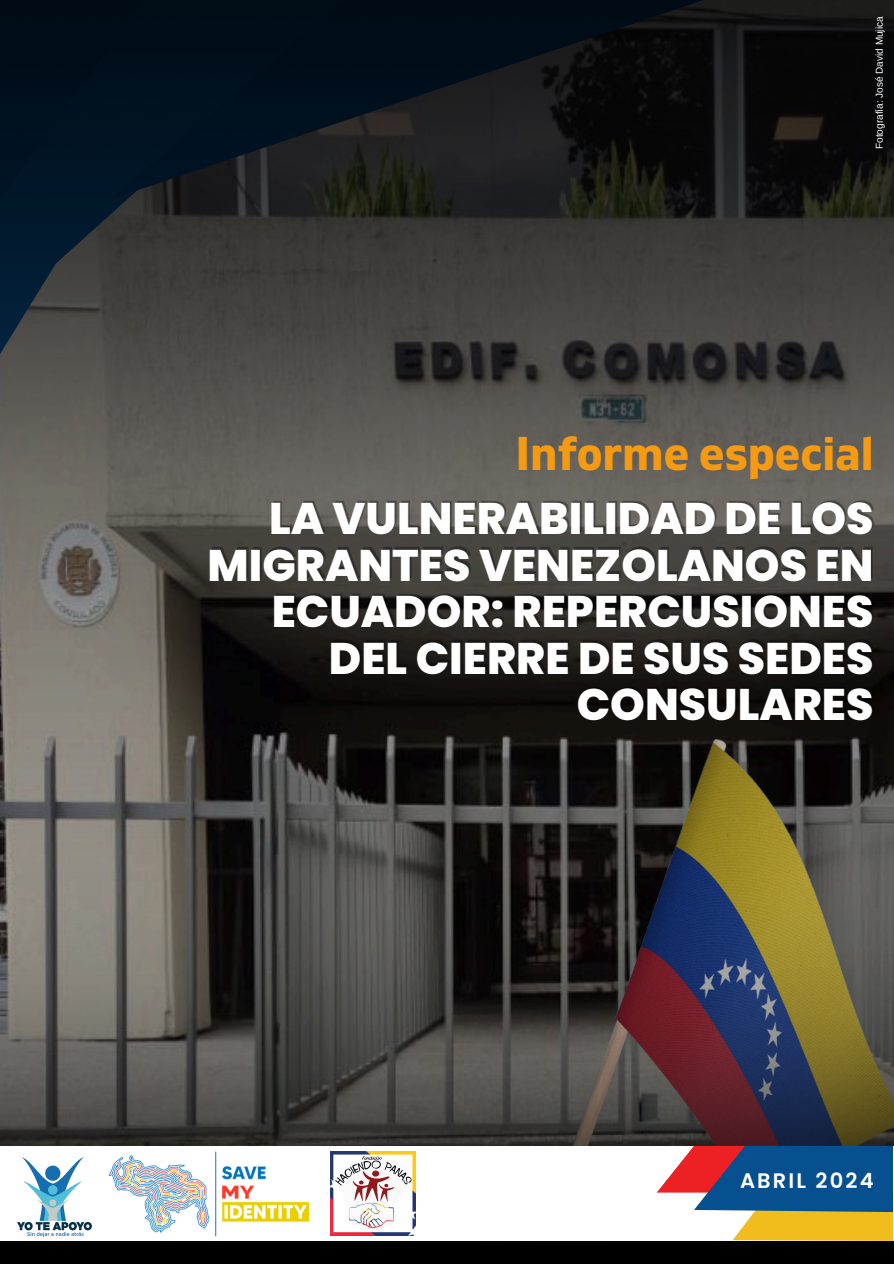
<style>
.page{position:relative;width:894px;height:1264px;background:#fff}
.page>*{position:absolute;margin:0;border:0;box-sizing:border-box;transform-origin:0 0}
.t1{font:700 47.25px "Gilam";color:#f49a13}
.t2{font:800 44.1px "Poppins";color:#fff}
.t3{font:600 21px "Poppins";letter-spacing:.105em;color:#fff}
.t4{font:10.05px "Arimo";color:#fff}
</style>
<div class="page">
<img style="left:286px;top:199px;width:607px;height:416px">
<svg style="left:0;top:460px;width:286px;height:155px;background:#5f5c57"></svg>
<svg style="left:342px;top:199px;width:258px;height:68px;background:#32312e"></svg>
<svg style="left:342px;top:0;width:551px;height:199px;background:#0f1214"></svg>
<svg style="left:0;top:0;width:342px;height:460px;background:#282e32"></svg>
<img style="left:0;top:615px;width:893px;height:648px">
<div style="left:0;top:1145px;width:893px;height:95px;background:#fff"></div>
<svg style="left:656px;top:1145px;width:236px;height:95px"></svg>
<img style="left:109px;top:1151px;width:201px;height:86px">
<img style="left:330px;top:1151px;width:85px;height:84px">
<img style="left:0;top:1143px;width:109px;height:109px">
<p class="t4" style="left:873px;top:149px;width:134px;rotate:-90deg">Fotografía: José David Mujica</p>
<p class="t1" style="left:515px;top:425px;width:359px">Informe especial</p>
<p class="t2" style="left:269px;top:488px;width:606px">LA VULNERABILIDAD DE LOS</p>
<p class="t2" style="left:207px;top:534px;width:667px">MIGRANTES VENEZOLANOS EN</p>
<p class="t2" style="left:272px;top:581px;width:603px">ECUADOR: REPERCUSIONES</p>
<p class="t2" style="left:329px;top:627px;width:546px">DEL CIERRE DE SUS SEDES</p>
<p class="t2" style="left:576px;top:674px;width:298px">CONSULARES</p>
<h2 class="t3" style="left:739px;top:1166px;width:135px">ABRIL 2024</h2>
</div>
